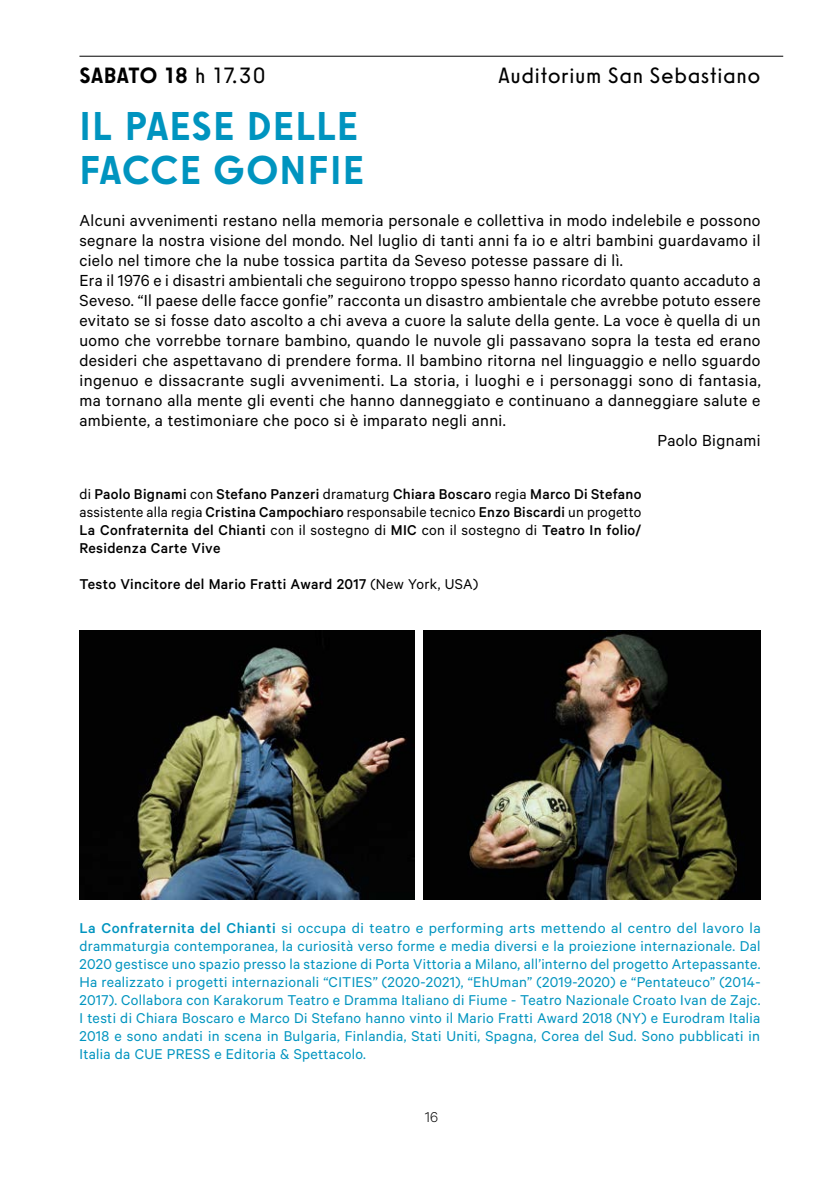
<style>
.page{position:relative;width:840px;height:1191px;background:#fff}
.page>*{position:absolute;margin:0;border:0;box-sizing:border-box;transform-origin:0 0}
.t1{font:500 40px/44px "Sawton Circular";letter-spacing:.03em;color:#0094bf}
.t2{font:300 22px "Sawton Circular";letter-spacing:.03em;color:#000}
.t3{font:500 22px "Sawton Circular";letter-spacing:.02em;color:#000}
.t4{font:18px "Calibre";letter-spacing:.02em;color:#000}
.t5{font:16px/18px "Calibre";letter-spacing:.02em;color:#0094bf;text-align:justify}
.t6{font:500 16px/18px "Calibre";letter-spacing:.02em;color:#000;text-align:justify}
.t7{font:300 16px "Calibre";color:#000}
.s1{font-weight:300}
.s2{font-weight:400}
.s3{font-weight:500}
</style>
<div class="page">
<hr style="left:79px;top:56px;width:703px;height:1px;background:#000">
<img style="left:423px;top:631px;width:337px;height:268px">
<img style="left:79px;top:631px;width:335px;height:268px">
<p class="t3" style="left:79px;top:62px;width:188px">SABATO 18 <span class="s1">h 17.30</span></p>
<p class="t2" style="left:498px;top:62px;width:264px">Auditorium San Sebastiano</p>
<h1 class="t1" style="left:79px;top:104px;width:286px">IL PAESE DELLE<br>FACCE GONFIE</h1>
<p class="t4" style="left:79px;top:209px;width:682px">Alcuni avvenimenti restano nella memoria personale e collettiva in modo indelebile e possono</p>
<p class="t4" style="left:79px;top:229px;width:682px">segnare la nostra visione del mondo. Nel luglio di tanti anni fa io e altri bambini guardavamo il</p>
<p class="t4" style="left:79px;top:249px;width:544px">cielo nel timore che la nube tossica partita da Seveso potesse passare di lì.</p>
<p class="t4" style="left:79px;top:269px;width:682px">Era il 1976 e i disastri ambientali che seguirono troppo spesso hanno ricordato quanto accaduto a</p>
<p class="t4" style="left:79px;top:289px;width:682px">Seveso. “Il paese delle facce gonfie” racconta un disastro ambientale che avrebbe potuto essere</p>
<p class="t4" style="left:79px;top:309px;width:682px">evitato se si fosse dato ascolto a chi aveva a cuore la salute della gente. La voce è quella di un</p>
<p class="t4" style="left:79px;top:329px;width:682px">uomo che vorrebbe tornare bambino, quando le nuvole gli passavano sopra la testa ed erano</p>
<p class="t4" style="left:79px;top:349px;width:682px">desideri che aspettavano di prendere forma. Il bambino ritorna nel linguaggio e nello sguardo</p>
<p class="t4" style="left:79px;top:369px;width:682px">ingenuo e dissacrante sugli avvenimenti. La storia, i luoghi e i personaggi sono di fantasia,</p>
<p class="t4" style="left:79px;top:389px;width:682px">ma tornano alla mente gli eventi che hanno danneggiato e continuano a danneggiare salute e</p>
<p class="t4" style="left:79px;top:409px;width:427px">ambiente, a testimoniare che poco si è imparato negli anni.</p>
<p class="t4" style="left:657px;top:429px;width:104px">Paolo Bignami</p>
<p class="t6" style="left:79px;top:484px;width:563px"><span class="s2">di</span> Paolo Bignami <span class="s2">con</span> Stefano Panzeri <span class="s2">dramaturg</span> Chiara Boscaro <span class="s2">regia</span> Marco Di Stefano <span class="s2">assistente alla regia</span> Cristina Campochiaro <span class="s2">responsabile tecnico</span> Enzo Biscardi <span class="s2">un progetto </span>La Confraternita del Chianti <span class="s2">con il sostegno di</span> MIC <span class="s2">con il sostegno di</span> Teatro In folio/ Residenza Carte Vive</p>
<p class="t6" style="left:79px;top:574px;width:400px">Testo Vincitore del Mario Fratti Award 2017 <span class="s2">(New York, USA)</span></p>
<p class="t5" style="left:79px;top:918px;width:682px"><span class="s3">La Confraternita del Chianti</span> si occupa di teatro e performing arts mettendo al centro del lavoro la drammaturgia contemporanea, la curiosità verso forme e media diversi e la proiezione internazionale. Dal 2020 gestisce uno spazio presso la stazione di Porta Vittoria a Milano, all’interno del progetto Artepassante.<br>Ha realizzato i progetti internazionali “CITIES” (2020-2021), “EhUman” (2019-2020) e “Pentateuco” (2014- 2017). Collabora con Karakorum Teatro e Dramma Italiano di Fiume - Teatro Nazionale Croato Ivan de Zajc.<br>I testi di Chiara Boscaro e Marco Di Stefano hanno vinto il Mario Fratti Award 2018 (NY) e Eurodram Italia 2018 e sono andati in scena in Bulgaria, Finlandia, Stati Uniti, Spagna, Corea del Sud. Sono pubblicati in Italia da CUE PRESS e Editoria &amp; Spettacolo.</p>
<p class="t7" style="left:424px;top:1107px;width:15px">16</p>
</div>
